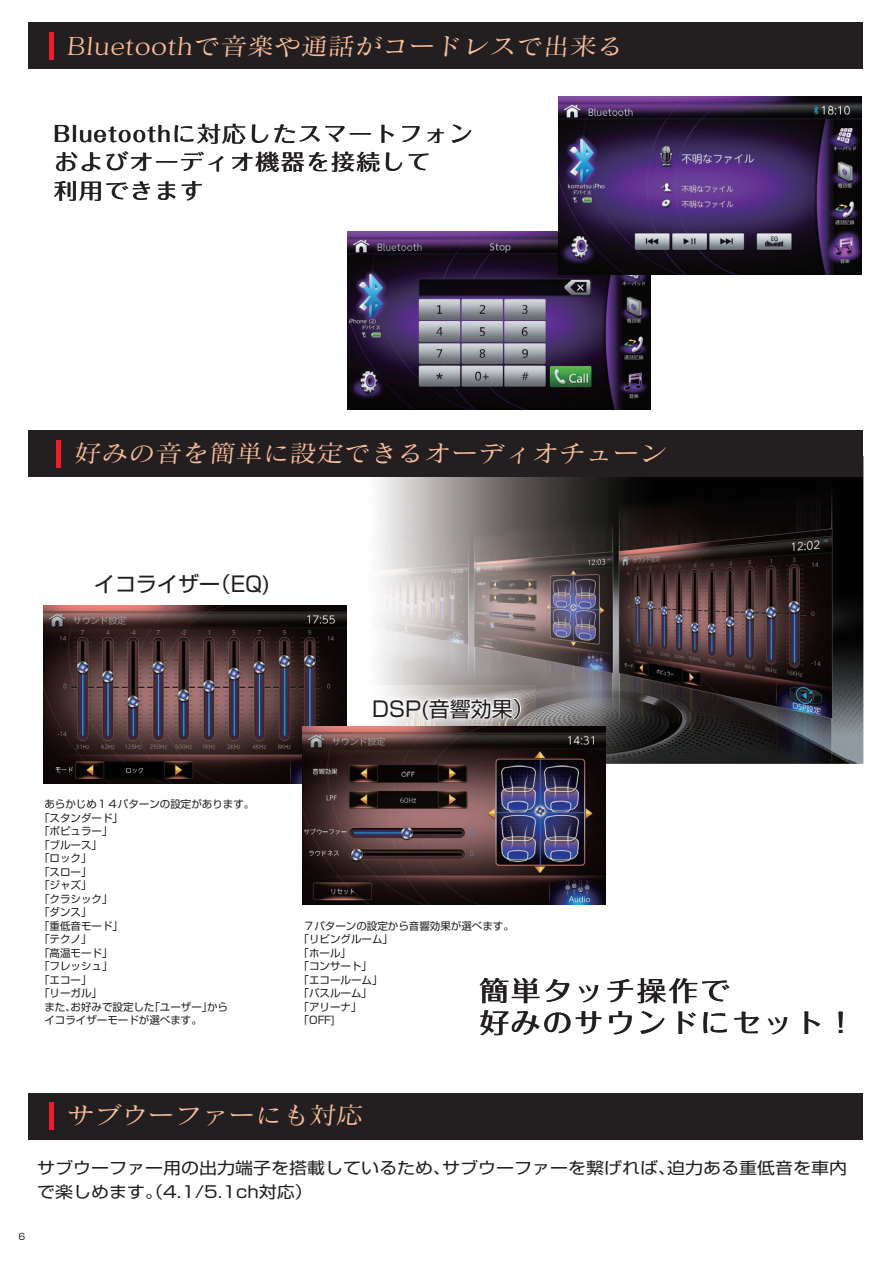
<style>
.page{position:relative;width:893px;height:1263px;background:#fff}
.page>*{position:absolute;margin:0;border:0;box-sizing:border-box;transform-origin:0 0}
.t1{font:500 27px/31.5px "Folk Pro";letter-spacing:.05em;color:#231f20;scale:1.11 1}
.t2{font:24.15px "Matisse CID M";color:#fbbf9c;scale:1.11 1}
.t3{font:500 21.6px/28.5px "Folk Pro";letter-spacing:.05em;color:#231f20;scale:1.11 1}
.t4{font:21px "Shin Go Pro";color:#231f20}
.t5{font:16.2px/24px "Shin Go Pro";color:#231f20;scale:1.11 1}
.t6{font:10.5px/13.5px "Shin Go Pro";color:#231f20}
.t7{font:9px "Shin Go Pro";color:#231f20}
</style>
<div class="page">
<img style="left:332px;top:476px;width:531px;height:288px">
<div style="left:28px;top:430px;width:835px;height:46px;background:#231f20"></div>
<div style="left:56px;top:440px;width:5px;height:27px;background:#ee1b2d"></div>
<div style="left:28px;top:1093px;width:835px;height:46px;background:#231f20"></div>
<div style="left:49px;top:1102px;width:5px;height:27px;background:#ee1b2d"></div>
<div style="left:28px;top:23px;width:835px;height:46px;background:#231f20"></div>
<div style="left:49px;top:32px;width:5px;height:27px;background:#ee1b2d"></div>
<img style="left:347px;top:232px;width:304px;height:177px">
<img style="left:558px;top:97px;width:304px;height:177px">
<img style="left:352px;top:686px;width:183px;height:41px">
<svg style="left:372px;top:697px;width:150px;height:24px"></svg>
<img style="left:43px;top:605px;width:304px;height:178px">
<img style="left:302px;top:727px;width:304px;height:178px">
<h2 class="t2" style="left:66px;top:31px;width:506px">Bluetoothで音楽や通話がコードレスで出来る</h2>
<h3 class="t3" style="left:54px;top:116px;width:379px">Bluetoothに対応したスマートフォンおよびオーディオ機器を接続して<br>利用できます</h3>
<h2 class="t2" style="left:74px;top:439px;width:537px">好みの音を簡単に設定できるオーディオチューン</h2>
<h3 class="t4" style="left:94px;top:567px;width:177px">イコライザー（EQ)</h3>
<h3 class="t4" style="left:372px;top:691px;width:163px">DSP(音響効果）</h3>
<p class="t6" style="left:44px;top:796px;width:211px">あらかじめ１４パターンの設定があります。</p>
<p class="t6" style="left:39px;top:809px;width:85px">「スタンダード」</p>
<p class="t6" style="left:39px;top:823px;width:75px">「ポピュラー」</p>
<p class="t6" style="left:39px;top:836px;width:64px">「ブルース」</p>
<p class="t6" style="left:39px;top:850px;width:54px">「ロック」</p>
<p class="t6" style="left:39px;top:863px;width:54px">「スロー」</p>
<p class="t6" style="left:39px;top:877px;width:54px">「ジャズ」</p>
<p class="t6" style="left:39px;top:890px;width:75px">「クラシック」</p>
<p class="t6" style="left:39px;top:904px;width:54px">「ダンス」</p>
<p class="t6" style="left:39px;top:917px;width:85px">「重低音モード」</p>
<p class="t6" style="left:39px;top:931px;width:54px">「テクノ」</p>
<p class="t6" style="left:39px;top:944px;width:75px">「高温モード」</p>
<p class="t6" style="left:39px;top:958px;width:75px">「フレッシュ」</p>
<p class="t6" style="left:39px;top:971px;width:54px">「エコー」</p>
<p class="t6" style="left:39px;top:985px;width:64px">「リーガル」</p>
<p class="t6" style="left:44px;top:998px;width:185px">また、お好みで設定した「ユーザー」から</p>
<p class="t6" style="left:44px;top:1012px;width:159px">イコライザーモードが選べます。</p>
<p class="t6" style="left:299px;top:917px;width:217px;text-indent:5px">７パターンの設定から音響効果が選べます。「リビングルーム」<br>「ホール」<br>「コンサート」<br>「エコールーム」<br>「バスルーム」<br>「アリーナ」<br>「OFF]</p>
<h1 class="t1" style="left:479px;top:971px;width:341px">簡単タッチ操作で<br>好みのサウンドにセット！</h1>
<h2 class="t2" style="left:67px;top:1100px;width:270px">サブウーファーにも対応</h2>
<h3 class="t5" style="left:37px;top:1153px;width:731px">サブウーファー用の出力端子を搭載しているため、サブウーファーを繋げれば、迫力ある重低音を車内で楽しめます。（4.1/5.1ch対応）</h3>
<p class="t7" style="left:19px;top:1229px;width:8px">6</p>
</div>
